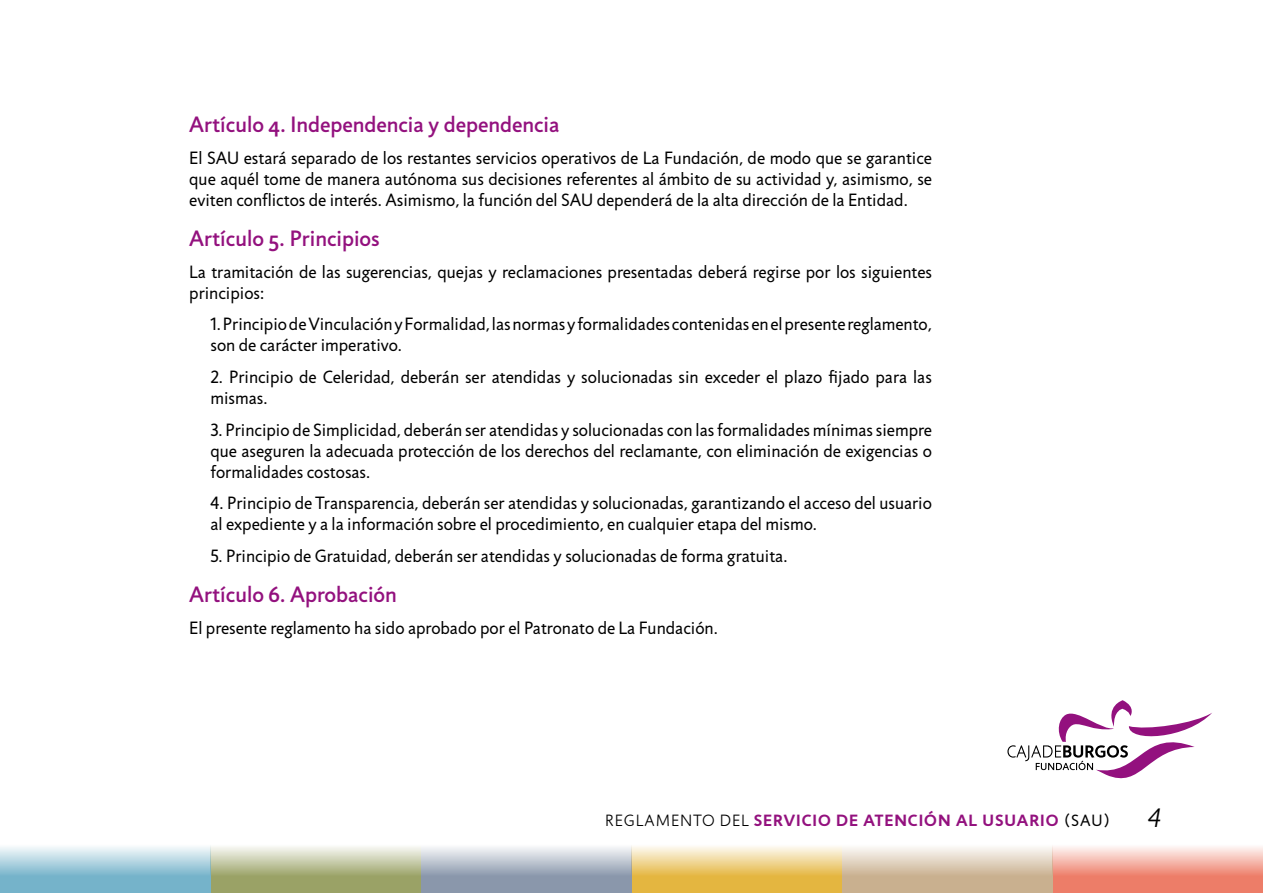
<style>
.page{position:relative;width:1263px;height:893px;background:#fff}
.page>*{position:absolute;margin:0;border:0;box-sizing:border-box;transform-origin:0 0}
.t1{font:italic 300 27px "Jigsaw";color:#000}
.t2{font:500 22.5px "Jigsaw";color:#93117e}
.t3{font:18px/21px "Jigsaw";color:#000}
.t4{font:700 16.5px "Jigsaw";letter-spacing:.06em;color:#93117e}
.s1{font-weight:300;color:#000}
.s2{font-weight:400;color:#000}
</style>
<div class="page">
<svg style="left:1052px;top:846px;width:211px;height:47px;background:#f2a496"></svg>
<svg style="left:842px;top:847px;width:210px;height:46px;background:#d8c6af"></svg>
<svg style="left:631px;top:846px;width:211px;height:47px;background:#ebcc7a"></svg>
<svg style="left:421px;top:847px;width:210px;height:46px;background:#abb5c3"></svg>
<svg style="left:210px;top:846px;width:211px;height:47px;background:#b8be95"></svg>
<svg style="left:0;top:847px;width:210px;height:46px;background:#9dc9d9"></svg>
<svg style="left:1007px;top:700px;width:205px;height:79px"></svg>
<p class="t2" style="left:189px;top:111px;width:372px">Artículo 4. Independencia y dependencia</p>
<p class="t3" style="left:189px;top:147px;width:744px;text-align:justify">El SAU estará separado de los restantes servicios operativos de La Fundación, de modo que se garantice que aquél tome de manera autónoma sus decisiones referentes al ámbito de su actividad y, asimismo, se eviten conflictos de interés. Asimismo, la función del SAU dependerá de la alta dirección de la Entidad.</p>
<p class="t2" style="left:189px;top:225px;width:192px">Artículo 5. Principios</p>
<p class="t3" style="left:189px;top:261px;width:744px">La tramitación de las sugerencias, quejas y reclamaciones presentadas deberá regirse por los siguientes principios:</p>
<p class="t3" style="left:210px;top:314px;width:723px">1. Principio de Vinculación y Formalidad, las normas y formalidades contenidas en el presente reglamento, son de carácter imperativo.</p>
<p class="t3" style="left:210px;top:366px;width:723px">2. Principio de Celeridad, deberán ser atendidas y solucionadas sin exceder el plazo fijado para las mismas.</p>
<p class="t3" style="left:210px;top:419px;width:723px;text-align:justify">3. Principio de Simplicidad, deberán ser atendidas y solucionadas con las formalidades mínimas siempre que aseguren la adecuada protección de los derechos del reclamante, con eliminación de exigencias o formalidades costosas.</p>
<p class="t3" style="left:210px;top:493px;width:723px">4. Principio de Transparencia, deberán ser atendidas y solucionadas, garantizando el acceso del usuario al expediente y a la información sobre el procedimiento, en cualquier etapa del mismo.</p>
<p class="t3" style="left:210px;top:545px;width:578px">5. Principio de Gratuidad, deberán ser atendidas y solucionadas de forma gratuita.</p>
<p class="t2" style="left:189px;top:581px;width:209px">Artículo 6. Aprobación</p>
<p class="t3" style="left:189px;top:617px;width:530px">El presente reglamento ha sido aprobado por el Patronato de La Fundación.</p>
<p class="t4" style="left:605px;top:811px;width:506px"><span class="s1">REGLAMENTO DEL</span> SERVICIO DE ATENCIÓN AL USUARIO <span class="s2">(SAU)</span></p>
<h1 class="t1" style="left:1149px;top:803px;width:14px">4</h1>
</div>
